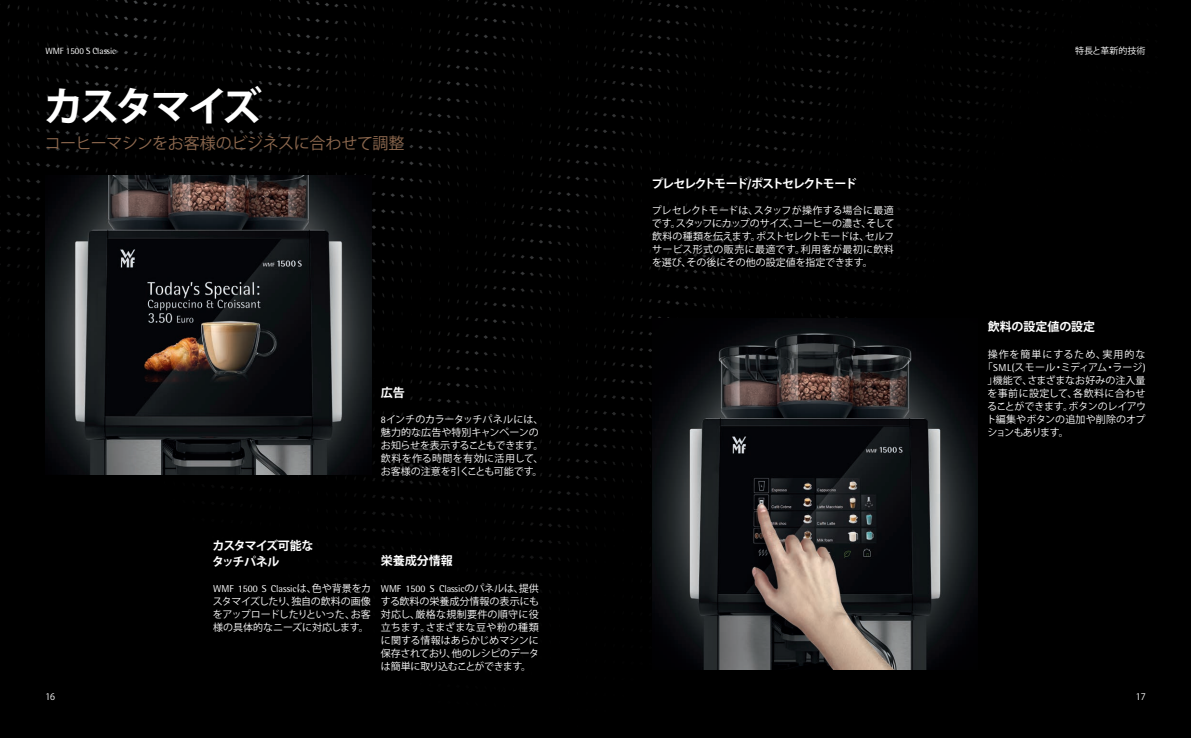
<style>
.page{position:relative;width:1191px;height:738px;background:#fff}
.page>*{position:absolute;margin:0;border:0;box-sizing:border-box;transform-origin:0 0}
.t1{font:700 40px "Koz Go Pr 6 N";letter-spacing:-.1em;color:#fff}
.t2{font:16px "Koz Go Pr 6 N";letter-spacing:-.02em;color:#8d684e}
.t3{font:700 12px "Koz Go Pr 6 N";letter-spacing:-.12em;color:#fff}
.t4{font:700 12px/16px "Koz Go Pr 6 N";letter-spacing:-.09em;color:#fff}
.t5{font:700 12px "Koz Go Pr 6 N";letter-spacing:-.005em;color:#fff}
.t6{font:700 12px "Koz Go Pr 6 N";letter-spacing:-.045em;color:#fff}
.t7{font:10px/13px "Koz Go Pr 6 N";letter-spacing:-.005em;color:#fff;text-align:justify}
.t8{font:10px "WMF Rotis";letter-spacing:-.005em;color:#fff}
.t9{font:10px "Koz Go Pr 6 N";letter-spacing:-.045em;color:#fff}
.t10{font:10px "Koz Go Pr 6 N";letter-spacing:.045em;color:#fff}
.t11{font:10px "Koz Go Pr 6 N";letter-spacing:.015em;color:#fff}
.t12{font:10px "Koz Go Pr 6 N";letter-spacing:.105em;color:#fff}
.t13{font:10px "Koz Go Pr 6 N";letter-spacing:-.12em;color:#fff}
.t14{font:9px "WMF Rotis";color:#fff}
.t15{font:9px "Koz Go Pr 6 N";color:#fff}
.s1{font-family:"WMF Rotis"}
.s2{font-family:"Koz Go Pr 6 N"}
</style>
<div class="page">
<div style="left:0;top:0;width:1191px;height:737px;background:#000"></div>
<img style="left:45px;top:175px;width:326px;height:299px">
<img style="left:652px;top:318px;width:325px;height:351px">
<p class="t14" style="left:45px;top:46px;width:72px">WMF 1500 S Classic</p>
<p class="t15" style="left:1075px;top:45px;width:72px">特長と革新的技術</p>
<h1 class="t1" style="left:43px;top:84px;width:220px">カスタマイズ</h1>
<h2 class="t2" style="left:45px;top:134px;width:361px">コーヒーマシンをお客様のビジネスに合わせて調整</h2>
<p class="t3" style="left:651px;top:177px;width:207px">プレセレクトモード<span class="s1">/</span>ポストセレクトモード</p>
<p class="t6" style="left:381px;top:385px;width:25px">広告</p>
<p class="t7" style="left:381px;top:412px;width:164px;text-align:left"><span class="s1">8</span>インチのカラータッチパネルには、魅力的な広告や特別キャンペーンのお知らせを表示することもできます。飲料を作る時間を有効に活用して、お客様の注意を引くことも可能です。</p>
<p class="t4" style="left:212px;top:537px;width:103px">カスタマイズ可能なタッチパネル</p>
<p class="t8" style="left:213px;top:581px;width:160px">WMF 1500 S Classic<span class="s2">は、色や背景をカ</span></p>
<p class="t7" style="left:213px;top:594px;width:160px">スタマイズしたり、独自の飲料の画像をアップロードしたりといった、お客様の具体的なニーズに対応します。</p>
<p class="t6" style="left:381px;top:553px;width:73px">栄養成分情報</p>
<p class="t8" style="left:381px;top:582px;width:159px">WMF 1500 S Classic<span class="s2">のパネルは、提供</span></p>
<p class="t7" style="left:381px;top:594px;width:160px">する飲料の栄養成分情報の表示にも対応し、厳格な規制要件の順守に役立ちます。さまざまな豆や粉の種類に関する情報はあらかじめマシンに保存されており、他のレシピのデータは簡単に取り込むことができます。</p>
<p class="t7" style="left:651px;top:204px;width:244px">プレセレクトモードは、スタッフが操作する場合に最適です。スタッフにカップのサイズ、コーヒーの濃さ、そして飲料の種類を伝えます。ポストセレクトモードは、セルフサービス形式の販売に最適です。利用客が最初に飲料を選び、その後にその他の設定値を指定できます。</p>
<p class="t5" style="left:987px;top:320px;width:109px">飲料の設定値の設定</p>
<p class="t12" style="left:987px;top:348px;width:159px">操作を簡単にするため、実用的な</p>
<p class="t7" style="left:983px;top:360px;width:164px">「<span class="s1">SML(</span>スモール・ミディアム・ラージ<span class="s1">)</span></p>
<p class="t7" style="left:987px;top:373px;width:160px">」機能で、さまざまなお好みの注入量</p>
<p class="t10" style="left:987px;top:387px;width:160px">を事前に設定して、各飲料に合わせ</p>
<p class="t9" style="left:987px;top:400px;width:160px">ることができます。ボタンのレイアウ</p>
<p class="t11" style="left:986px;top:413px;width:161px">ト編集やボタンの追加や削除のオプ</p>
<p class="t13" style="left:987px;top:426px;width:83px">ションもあります。</p>
<p class="t15" style="left:45px;top:691px;width:11px">16</p>
<p class="t15" style="left:1135px;top:691px;width:11px">17</p>
</div>
